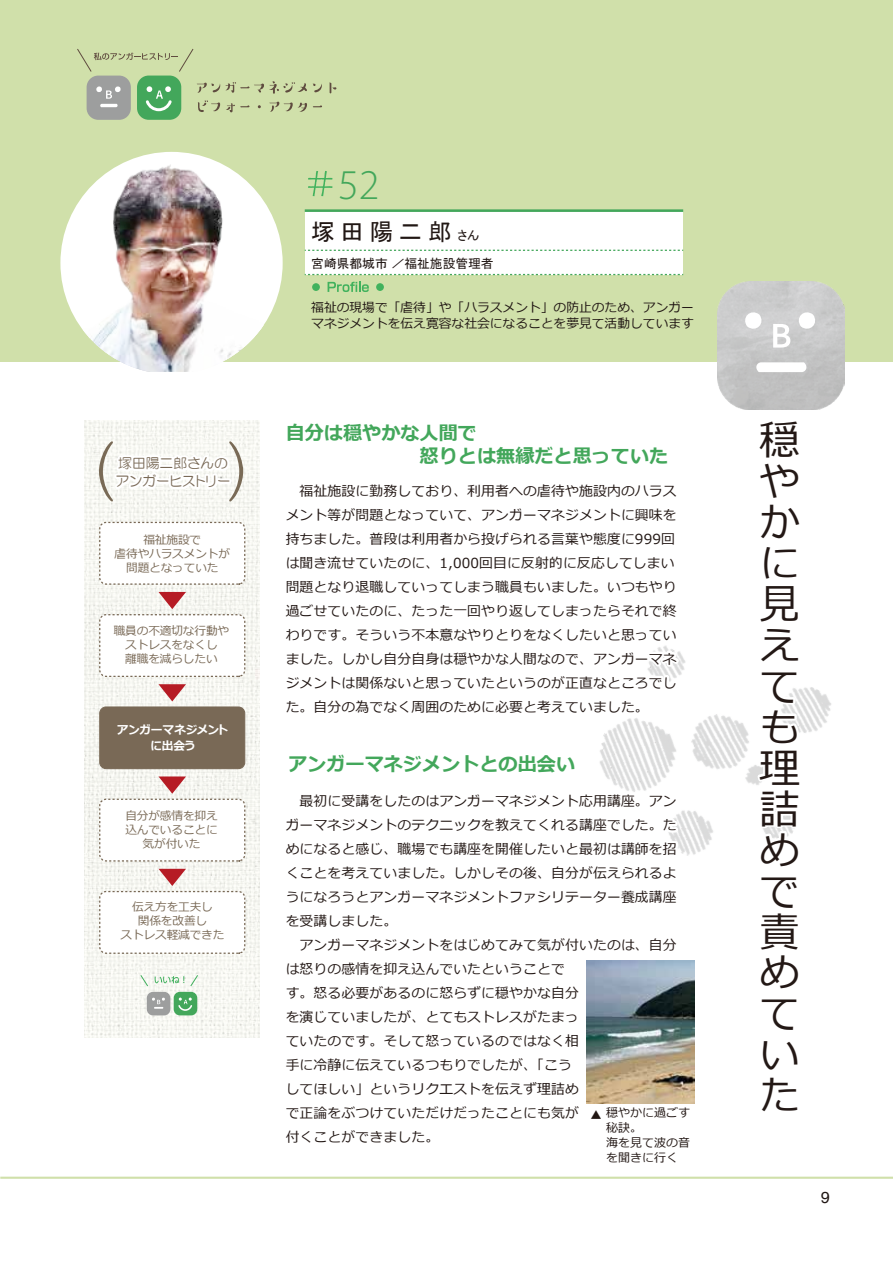
<style>
.page{position:relative;width:893px;height:1263px;background:#fff}
.page>*{position:absolute;margin:0;border:0;box-sizing:border-box;transform-origin:0 0}
.t1{font:40.5px/41px "Meiryo";color:#231815;text-align:justify}
.t2{font:23.4px "MS P Gothic";letter-spacing:.25em;color:#211714}
.t3{font:700 19.2px/23px "Meiryo";color:#43a75b}
.t4{font:15.9px "Helvetica";color:#211714}
.t5{font:13.8px/24px "Meiryo";letter-spacing:.01em;color:#231815}
.t6{font:13.8px/18px "HG Maru Gothic MPRO";letter-spacing:-.04em;color:#796956}
.t7{font:12.75px/15.3px "Meiryo";color:#211714}
.t8{font:12.75px "MS P Gothic";color:#211714}
.t9{font:12px/15px "Meiryo";color:#231815}
.t10{font:11.7px/14.1px "Meiryo";letter-spacing:-.015em;color:#796956;text-align:center}
.t11{font:700 11.7px/15.9px "Meiryo";letter-spacing:-.035em;color:#fff;text-align:center}
.s1{font-size:12.75px}
</style>
<div class="page">
<div style="left:0;top:0;width:893px;height:361px;background:#d0e0aa"></div>
<div style="left:305px;top:211px;width:378px;height:64px;background:#fff"></div>
<hr style="left:305px;top:209px;width:378px;height:3px;background:#43a75b">
<svg style="left:305px;top:250px;width:378px;height:1px"></svg>
<svg style="left:305px;top:274px;width:378px;height:1px"></svg>
<img style="left:602px;top:658px;width:229px;height:198px">
<img style="left:85px;top:420px;width:174px;height:617px">
<div style="left:174px;top:992px;width:23px;height:23px;background:#43a75b;border-radius:6px"></div>
<svg style="left:178px;top:997px;width:14px;height:14px"></svg>
<div style="left:147px;top:992px;width:23px;height:23px;background:#9d9e9e;border-radius:6px"></div>
<svg style="left:152px;top:997px;width:13px;height:12px"></svg>
<svg style="left:98px;top:592px;width:148px;height:86px"></svg>
<svg style="left:158px;top:684px;width:28px;height:17px"></svg>
<div style="left:100px;top:707px;width:145px;height:62px;background:#796956;border-radius:6px"></div>
<div style="left:99px;top:706px;width:146px;height:63px;border:1px solid #796956;border-radius:6px"></div>
<svg style="left:98px;top:776px;width:148px;height:86px"></svg>
<svg style="left:98px;top:869px;width:148px;height:85px"></svg>
<hr style="left:0;top:1177px;width:893px;height:2px;background:#d0e0aa">
<img style="left:717px;top:282px;width:127px;height:127px">
<svg style="left:773px;top:308px;width:47px;height:40px;background:#d9d9d9"></svg>
<svg style="left:741px;top:308px;width:25px;height:25px"></svg>
<svg style="left:754px;top:362px;width:55px;height:10px"></svg>
<svg style="left:197px;top:81px;width:125px;height:13px"></svg>
<svg style="left:329px;top:83px;width:7px;height:10px"></svg>
<svg style="left:198px;top:101px;width:22px;height:11px"></svg>
<svg style="left:226px;top:103px;width:23px;height:9px"></svg>
<svg style="left:269px;top:102px;width:38px;height:10px"></svg>
<div style="left:137px;top:76px;width:44px;height:44px;background:#43a75b;border-radius:12px"></div>
<svg style="left:146px;top:86px;width:26px;height:25px"></svg>
<div style="left:87px;top:76px;width:44px;height:44px;background:#9d9e9e;border-radius:12px"></div>
<svg style="left:96px;top:86px;width:25px;height:21px"></svg>
<svg style="left:586px;top:783px;width:100px;height:321px"></svg>
<svg style="left:754px;top:658px;width:51px;height:198px"></svg>
<svg style="left:600px;top:645px;width:83px;height:122px"></svg>
<img style="left:587px;top:960px;width:107px;height:144px">
<img style="left:60px;top:152px;width:213px;height:220px">
<svg style="left:140px;top:974px;width:9px;height:13px"></svg>
<svg style="left:190px;top:974px;width:9px;height:13px"></svg>
<svg style="left:155px;top:976px;width:29px;height:7px"></svg>
<svg style="left:98px;top:420px;width:148px;height:165px"></svg>
<svg style="left:308px;top:171px;width:24px;height:25px"></svg>
<div style="left:312px;top:283px;width:8px;height:8px;background:#41b25d;border-radius:50%"></div>
<svg style="left:328px;top:282px;width:41px;height:10px"></svg>
<div style="left:376px;top:283px;width:8px;height:8px;background:#41b25d;border-radius:50%"></div>
<svg style="left:77px;top:49px;width:117px;height:23px"></svg>
<p class="t6" style="left:116px;top:454px;width:116px">塚田陽二郎さんのアンガーヒストリー</p>
<p class="t10" style="left:115px;top:533px;width:117px">福祉施設で<br>虐待やハラスメントが問題となっていた</p>
<p class="t10" style="left:114px;top:625px;width:117px">職員の不適切な行動やストレスをなくし<br>離職を減らしたい</p>
<p class="t11" style="left:117px;top:722px;width:113px">アンガーマネジメントに出会う</p>
<p class="t10" style="left:125px;top:809px;width:94px">自分が感情を抑え込んでいることに気が付いた</p>
<p class="t10" style="left:121px;top:900px;width:105px">伝え方を工夫し<br>関係を改善し<br>ストレス軽減できた</p>
<h2 class="t2" style="left:311px;top:220px;width:170px">塚田陽二郎<span class="s1">さん</span></h2>
<p class="t8" style="left:311px;top:257px;width:184px">宮崎県都城市 ／福祉施設管理者</p>
<p class="t7" style="left:311px;top:301px;width:384px">福祉の現場で「虐待」や「ハラスメント」の防止のため、アンガーマネジメントを伝え寛容な社会になることを夢見て活動しています</p>
<h3 class="t3" style="left:286px;top:422px;width:384px">自分は穏やかな人間で<br>　　　　　　　怒りとは無縁だと思っていた</h3>
<p class="t5" style="left:286px;top:479px;width:393px">　福祉施設に勤務しており、利用者への虐待や施設内のハラスメント等が問題となっていて、アンガーマネジメントに興味を持ちました。普段は利用者から投げられる言葉や態度に999回は聞き流せていたのに、1,000回目に反射的に反応してしまい問題となり退職していってしまう職員もいました。いつもやり過ごせていたのに、たった一回やり返してしまったらそれで終わりです。そういう不本意なやりとりをなくしたいと思っていました。しかし自分自身は穏やかな人間なので、アンガーマネジメントは関係ないと思っていたというのが正直なところでした。自分の為でなく周囲のために必要と考えていました。</p>
<h3 class="t3" style="left:288px;top:754px;width:289px">アンガーマネジメントとの出会い</h3>
<p class="t5" style="left:286px;top:790px;width:393px">　最初に受講をしたのはアンガーマネジメント応用講座。アンガーマネジメントのテクニックを教えてくれる講座でした。ためになると感じ、職場でも講座を開催したいと最初は講師を招くことを考えていました。しかしその後、自分が伝えられるようになろうとアンガーマネジメントファシリテーター養成講座を受講しました。<br>　アンガーマネジメントをはじめてみて気が付いたのは、自分は怒りの感情を抑え込んでいたということで<br>す。怒る必要があるのに怒らずに穏やかな自分<br>を演じていましたが、とてもストレスがたまっ<br>ていたのです。そして怒っているのではなく相<br>手に冷静に伝えているつもりでしたが、「こう<br>してほしい」というリクエストを伝えず理詰め<br>で正論をぶつけていただけだったことにも気が<br>付くことができました。</p>
<p class="t9" style="left:606px;top:1106px;width:85px;text-indent:-15px"><sub>▲</sub> 穏やかに過ごす秘訣。<br>海を見て波の音を聞きに行く</p>
<h1 class="t1" style="left:759px;top:422px;width:41px">穏やかに見えても理詰めで責めていた</h1>
<p class="t4" style="left:821px;top:1188px;width:10px">9</p>
</div>
